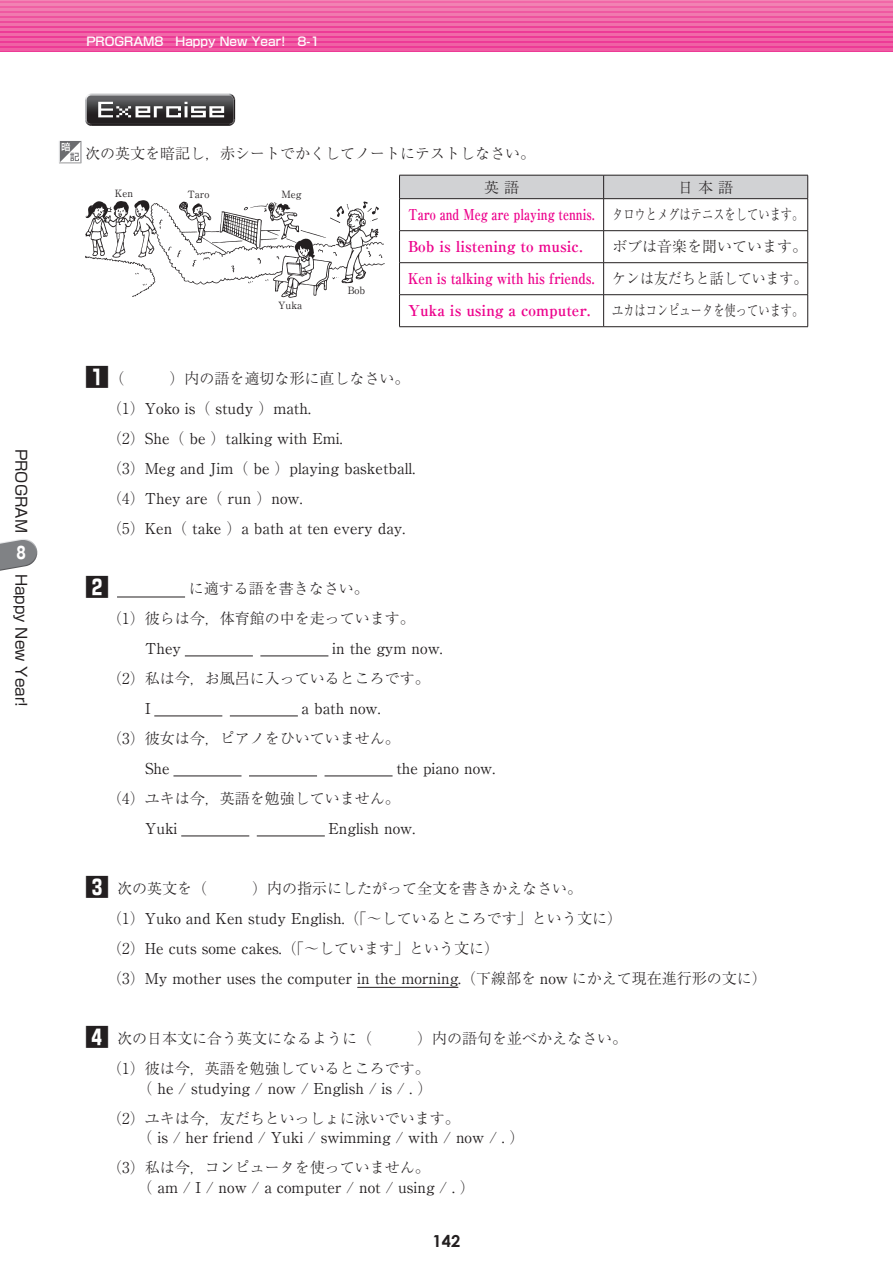
<style>
.page{position:relative;width:893px;height:1263px;background:#fff}
.page>*{position:absolute;margin:0;border:0;box-sizing:border-box;transform-origin:0 0}
.t1{font:700 24px "Shin Go Pr 6";color:#231f20}
.t2{font:700 16.5px "Century Gothic";color:#231f20}
.t3{font:700 16.5px "Gothic MB101 Pr 6";color:#fff;scale:.75 1}
.t4{font:300 15px/30px "Ryumin Pr 6";color:#231f20}
.t5{font:15px/30px "Ryumin Pr 6";color:#231f20}
.t6{font:700 15px/32px "Ryumin Pr 6";color:#ed028c;text-align:justify;scale:.87 1}
.t7{font:700 15px/27.8px "Ryumin Pr 6";color:#ed028c;scale:.8 1}
.t8{font:700 15px "Ryumin Pr 6";color:#ed028c}
.t9{font:15px "Shin Go Pr 6";color:#231f20}
.t10{font:300 15px "Ryumin Pr 6";color:#231f20;scale:.75 1}
.t11{font:500 12px "Shin Go Pro";color:#fff}
.t12{font:10.05px "Ryumin Pr 6";color:#231f20}
.s1{font-weight:300;color:#231f20}
.s2{font-family:"Shin Go Pr 6";font-weight:700;font-size:24px}
.s3{font-weight:300}
.s4{font-weight:400}
</style>
<div class="page">
<svg style="left:0;top:1px;width:893px;height:51px;background:#ee55a0"></svg>
<hr style="left:0;top:0;width:893px;height:1px;background:#f284b4">
<hr style="left:0;top:4px;width:893px;height:2px;background:#f181b2">
<hr style="left:0;top:9px;width:893px;height:2px;background:#f17cb0">
<hr style="left:0;top:14px;width:893px;height:2px;background:#f178ae">
<hr style="left:0;top:19px;width:893px;height:2px;background:#f174ad">
<hr style="left:0;top:24px;width:893px;height:2px;background:#f16fab">
<hr style="left:0;top:29px;width:893px;height:2px;background:#f16ca9">
<hr style="left:0;top:34px;width:893px;height:2px;background:#f168a8">
<hr style="left:0;top:39px;width:893px;height:2px;background:#f064a6">
<hr style="left:0;top:44px;width:893px;height:2px;background:#f060a4">
<hr style="left:0;top:49px;width:893px;height:2px;background:#ef5ca3">
<svg style="left:0;top:539px;width:38px;height:32px"></svg>
<svg style="left:85px;top:94px;width:150px;height:32px;background:#626162"></svg>
<hr style="left:357px;top:987px;width:101px;height:1px;background:#231f20">
<hr style="left:117px;top:597px;width:68px;height:1px;background:#231f20">
<hr style="left:185px;top:656px;width:68px;height:1px;background:#231f20">
<hr style="left:260px;top:656px;width:68px;height:1px;background:#231f20">
<hr style="left:154px;top:716px;width:68px;height:1px;background:#231f20">
<hr style="left:230px;top:716px;width:68px;height:1px;background:#231f20">
<hr style="left:173px;top:776px;width:68px;height:1px;background:#231f20">
<hr style="left:249px;top:776px;width:68px;height:1px;background:#231f20">
<hr style="left:325px;top:776px;width:68px;height:1px;background:#231f20">
<hr style="left:181px;top:836px;width:68px;height:1px;background:#231f20">
<hr style="left:257px;top:836px;width:68px;height:1px;background:#231f20">
<svg style="left:59px;top:141px;width:23px;height:22px"></svg>
<div style="left:399px;top:175px;width:409px;height:23px;background:#d1d2d4"></div>
<hr style="left:399px;top:198px;width:205px;height:1px;background:#231f20">
<hr style="left:399px;top:199px;width:1px;height:31px;background:#231f20">
<hr style="left:604px;top:198px;width:204px;height:1px;background:#231f20">
<hr style="left:603px;top:199px;width:1px;height:31px;background:#231f20">
<hr style="left:807px;top:199px;width:1px;height:31px;background:#231f20">
<hr style="left:399px;top:230px;width:205px;height:1px;background:#231f20">
<hr style="left:399px;top:231px;width:1px;height:31px;background:#231f20">
<hr style="left:604px;top:230px;width:204px;height:1px;background:#231f20">
<hr style="left:603px;top:231px;width:1px;height:31px;background:#231f20">
<hr style="left:807px;top:231px;width:1px;height:31px;background:#231f20">
<hr style="left:399px;top:262px;width:205px;height:1px;background:#231f20">
<hr style="left:399px;top:263px;width:1px;height:31px;background:#231f20">
<hr style="left:604px;top:262px;width:204px;height:1px;background:#231f20">
<hr style="left:603px;top:263px;width:1px;height:31px;background:#231f20">
<hr style="left:807px;top:263px;width:1px;height:31px;background:#231f20">
<hr style="left:399px;top:294px;width:205px;height:1px;background:#231f20">
<hr style="left:399px;top:295px;width:1px;height:31px;background:#231f20">
<hr style="left:604px;top:294px;width:204px;height:1px;background:#231f20">
<hr style="left:603px;top:295px;width:1px;height:31px;background:#231f20">
<hr style="left:807px;top:295px;width:1px;height:31px;background:#231f20">
<hr style="left:399px;top:326px;width:205px;height:1px;background:#231f20">
<hr style="left:604px;top:326px;width:204px;height:1px;background:#231f20">
<img style="left:85px;top:200px;width:300px;height:98px">
<hr style="left:85px;top:240px;width:4px;height:11px;background:#fff">
<div style="left:85px;top:260px;width:19px;height:37px;background:#fff"></div>
<p class="t9" style="left:34px;top:449px;width:86px;rotate:90deg">PROGRAM</p>
<p class="t3" style="left:17px;top:539px;width:14px">8</p>
<p class="t9" style="left:34px;top:574px;width:135px;rotate:90deg">Happy New Year!</p>
<p class="t11" style="left:87px;top:31px;width:234px">PROGRAM8　Happy New Year!　8-1</p>
<p class="t4" style="left:85px;top:138px;width:451px">次の英文を暗記し，赤シートでかくしてノートにテストしなさい。</p>
<p class="t12" style="left:115px;top:186px;width:20px">Ken</p>
<p class="t12" style="left:282px;top:186px;width:22px">Meg</p>
<p class="t12" style="left:187px;top:186px;width:23px">Taro</p>
<p class="t12" style="left:278px;top:297px;width:26px">Yuka</p>
<p class="t12" style="left:348px;top:282px;width:19px">Bob</p>
<p class="t7" style="left:408px;top:172px;width:496px;text-indent:270px"><span class="s1">日本語<br></span>Taro and Meg are playing tennis. <span class="s1">タロウとメグはテニスをしています。</span></p>
<p class="t8" style="left:408px;top:235px;width:176px">Bob is listening to music.</p>
<p class="t4" style="left:484px;top:171px;width:36px">英語</p>
<p class="t6" style="left:408px;top:230px;width:461px;text-indent:204px"><span class="s1">ボブは音楽を聞いています。</span>Ken is talking with his friends. <span class="s1">ケンは友だちと話しています。</span>Yuka is using a computer.</p>
<p class="t10" style="left:612px;top:299px;width:256px">ユカはコンピュータを使っています。</p>
<p class="t5" style="left:107px;top:363px;width:309px;text-indent:-22px"><span class="s2">1</span><span class="s3">（　　　）内の語を適切な形に直しなさい。（1）</span>Yoko is<span class="s3">（</span> study <span class="s3">）</span>math.<br><span class="s3">（2）</span>She<span class="s3">（</span> be <span class="s3">）</span>talking with Emi.<br><span class="s3">（3）</span>Meg and Jim<span class="s3">（</span> be <span class="s3">）</span>playing basketball.<span class="s3">（4）</span>They are<span class="s3">（</span> run <span class="s3">）</span>now.<br><span class="s3">（5）</span>Ken<span class="s3">（</span> take <span class="s3">）</span>a bath at ten every day.</p>
<h1 class="t1" style="left:85px;top:568px;width:25px">2</h1>
<p class="t4" style="left:107px;top:573px;width:309px;text-indent:82px">に適する語を書きなさい。<br>（1）彼らは今，体育館の中を走っています。</p>
<p class="t5" style="left:145px;top:633px;width:38px">They</p>
<p class="t5" style="left:332px;top:633px;width:112px">in the gym now.</p>
<p class="t4" style="left:107px;top:663px;width:324px">（2）私は今，お風呂に入っているところです。</p>
<p class="t5" style="left:145px;top:693px;width:7px">I</p>
<p class="t5" style="left:302px;top:693px;width:80px">a bath now.</p>
<p class="t4" style="left:107px;top:723px;width:294px">（3）彼女は今，ピアノをひいていません。</p>
<p class="t5" style="left:145px;top:753px;width:26px">She</p>
<p class="t5" style="left:396px;top:753px;width:100px">the piano now.</p>
<p class="t4" style="left:107px;top:783px;width:294px">（4）ユキは今，英語を勉強していません。</p>
<p class="t5" style="left:145px;top:813px;width:34px">Yuki</p>
<p class="t5" style="left:329px;top:813px;width:88px">English now.</p>
<p class="t4" style="left:107px;top:873px;width:661px;text-indent:-22px"><span class="s2">3</span> 次の英文を（　　　）内の指示にしたがって全文を書きかえなさい。<br>（1）<span class="s4">Yuko and Ken study English.</span>（「～しているところです」という文に）<br>（2）<span class="s4">He cuts some cakes.</span>（「～しています」という文に）<br>（3）<span class="s4">My mother uses the computer in the morning.</span>（下線部を <span class="s4">now</span> にかえて現在進行形の文に）</p>
<p class="t4" style="left:107px;top:1023px;width:521px;text-indent:-22px"><span class="s2">4</span> 次の日本文に合う英文になるように（　　　）内の語句を並べかえなさい。（1）彼は今，英語を勉強しているところです。</p>
<p class="t5" style="left:107px;top:1072px;width:354px;text-align:center"><span class="s3">（</span> he / studying / now / English / is / . <span class="s3">）<br>（2）ユキは今，友だちといっしょに泳いでいます。</span></p>
<p class="t5" style="left:107px;top:1122px;width:419px;text-indent:30px"><span class="s3">（</span> is / her friend / Yuki / swimming / with / now / . <span class="s3">）（3）私は今，コンピュータを使っていません。</span></p>
<p class="t5" style="left:137px;top:1171px;width:339px"><span class="s3">（</span> am / I / now / a computer / not / using / . <span class="s3">）</span></p>
<p class="t2" style="left:433px;top:1228px;width:29px">142</p>
</div>
